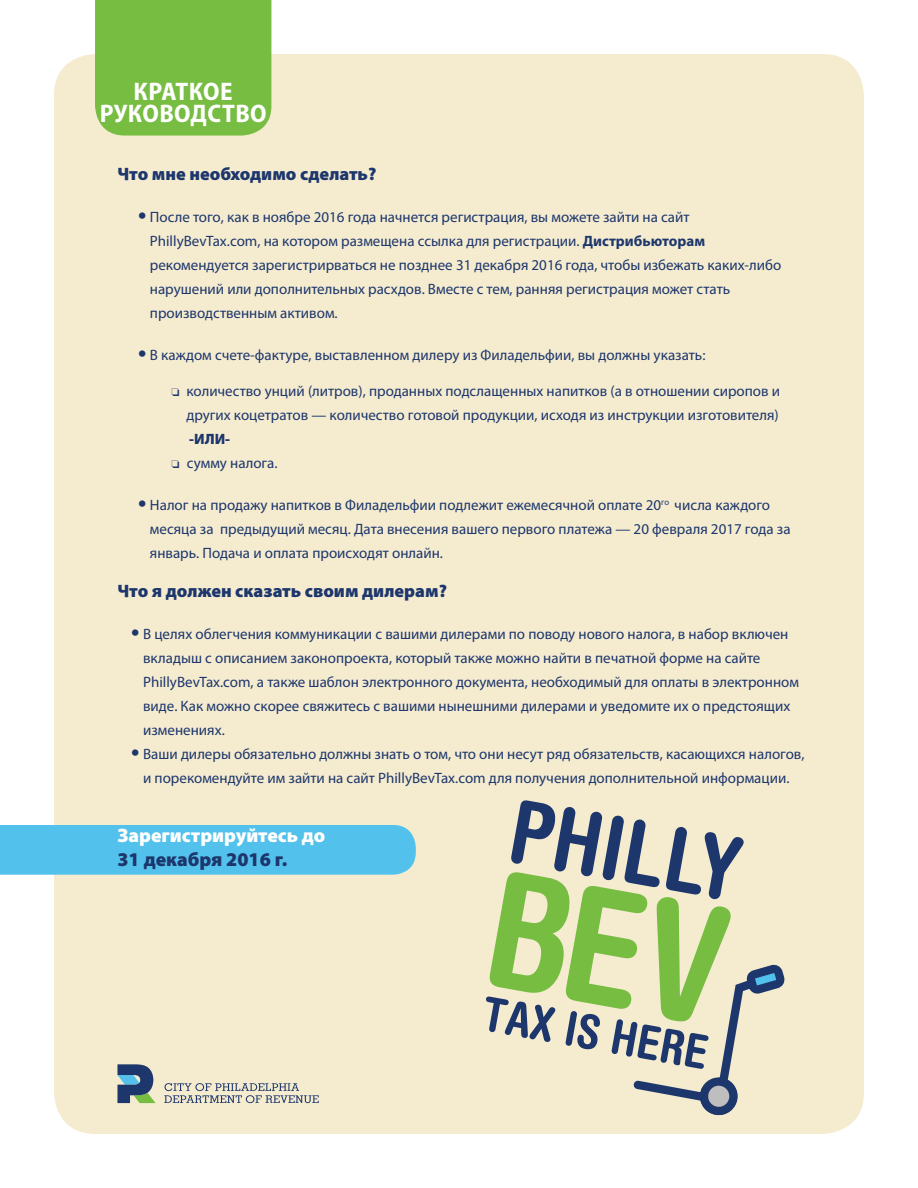
<style>
.page{position:relative;width:918px;height:1188px;background:#fff}
.page>*{position:absolute;margin:0;border:0;box-sizing:border-box;transform-origin:0 0}
.t1{font:700 semi-condensed 25.5px/22px "Myriad Pro";letter-spacing:.015em;color:#fff;text-align:center}
.t2{font:900 19.5px "Myriad Pro";color:#fff}
.t3{font:900 19.5px "Myriad Pro";color:#1d366c}
.t4{font:900 18px "Myriad Pro";color:#1d366c}
.t5{font:15px/24px "Myriad Pro";color:#1d366c}
.t6{font:900 15px "Myriad Pro";color:#1d366c}
.s1{font-family:"VAG Rounded Std";font-weight:300;font-size:18px}
.s2{font-weight:700}
</style>
<div class="page">
<div style="left:55px;top:55px;width:808px;height:1078px;background:#f5ecd0;border-radius:40px"></div>
<svg style="left:164px;top:1083px;width:155px;height:20px"></svg>
<svg style="left:117px;top:1064px;width:39px;height:39px"></svg>
<div style="left:95px;top:0;width:176px;height:136px;background:#77bd42"></div>
<svg style="left:486px;top:800px;width:299px;height:316px"></svg>
<div style="left:0;top:825px;width:416px;height:50px;background:#52c2ec"></div>
<p class="t1" style="left:100px;top:81px;width:168px">КРАТКОЕ<br>РУКОВОДСТВО</p>
<p class="t4" style="left:117px;top:164px;width:260px">Что мне необходимо сделать?</p>
<p class="t5" style="left:150px;top:205px;width:633px;text-indent:-12px"><span class="s1">•</span> После того, как в ноябре 2016 года начнется регистрация, вы можете зайти на сайт PhillyBevTax.com, на котором размещена ссылка для регистрации. <span class="s2">Дистрибьюторам </span>рекомендуется зарегистрирваться не позднее 31 декабря 2016 года, чтобы избежать каких-либо нарушений или дополнительных расхдов. Вместе с тем, ранняя регистрация может стать производственным активом.</p>
<p class="t5" style="left:138px;top:343px;width:569px"><span class="s1">•</span> В каждом счете-фактуре, выставленном дилеру из Филадельфии, вы должны указать:</p>
<p class="t5" style="left:171px;top:379px;width:610px;text-align:right">□ количество унций (литров), проданных подслащенных напитков (а в отношении сиропов и других коцетратов — количество готовой продукции, исходя из инструкции изготовителя)</p>
<p class="t6" style="left:189px;top:430px;width:42px">-ИЛИ-</p>
<p class="t5" style="left:171px;top:451px;width:108px">□ сумму налога.</p>
<p class="t5" style="left:150px;top:493px;width:642px;text-indent:-12px"><span class="s1">•</span> Налог на продажу напитков в Филадельфии подлежит ежемесячной оплате 20<sup>го</sup> числа каждого месяца за предыдущий месяц. Дата внесения вашего первого платежа — 20 февраля 2017 года за январь. Подача и оплата происходят онлайн.</p>
<p class="t4" style="left:117px;top:581px;width:331px">Что я должен сказать своим дилерам?</p>
<p class="t5" style="left:143px;top:622px;width:657px;text-indent:-12px"><span class="s1">•</span> В целях облегчения коммуникации с вашими дилерами по поводу нового налога, в набор включен вкладыш с описанием законопроекта, который также можно найти в печатной форме на сайте PhillyBevTax.com, а также шаблон электронного документа, необходимый для оплаты в электронном виде. Как можно скорее свяжитесь с вашими нынешними дилерами и уведомите их о предстоящих изменениях.</p>
<p class="t5" style="left:131px;top:742px;width:675px;text-align:center"><span class="s1">•</span> Ваши дилеры обязательно должны знать о том, что они несут ряд обязательств, касающихся налогов, и порекомендуйте им зайти на сайт PhillyBevTax.com для получения дополнительной информации.</p>
<p class="t2" style="left:117px;top:825px;width:209px">Зарегистрируйтесь до</p>
<p class="t3" style="left:117px;top:849px;width:171px">31 декабря 2016 г.</p>
</div>
